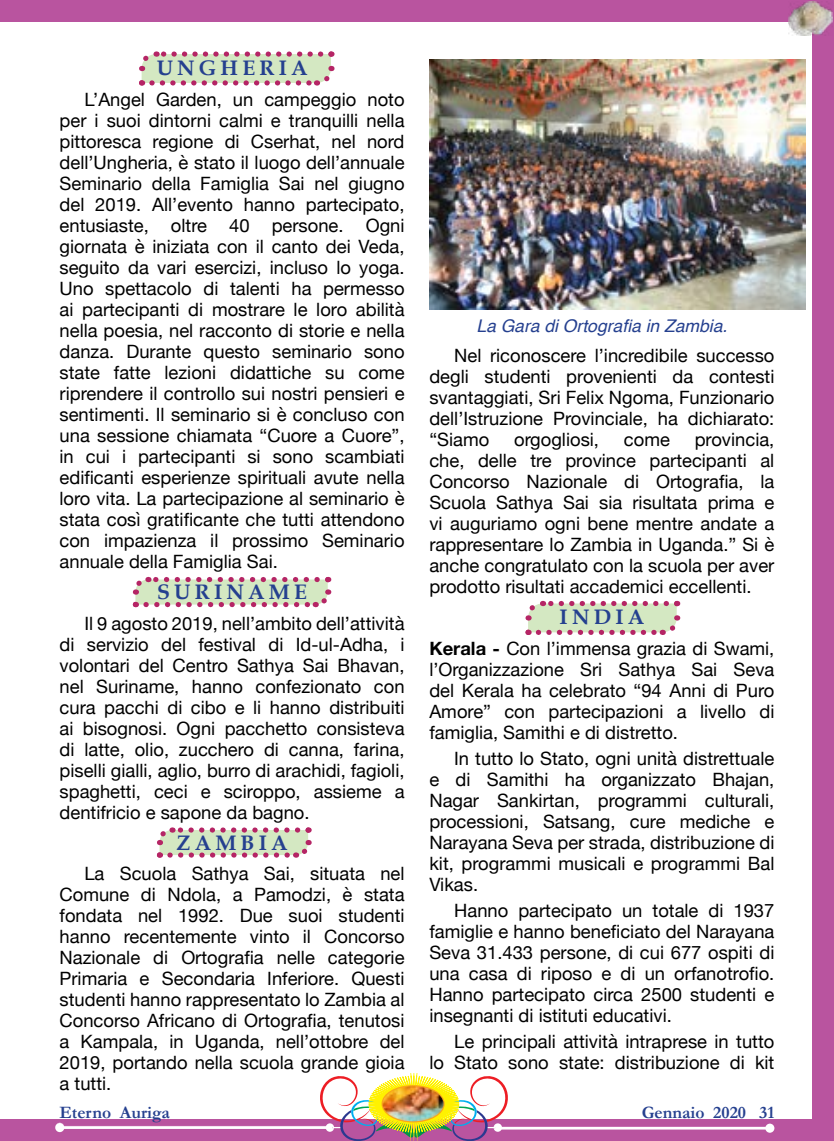
<style>
.page{position:relative;width:834px;height:1141px;background:#fff}
.page>*{position:absolute;margin:0;border:0;box-sizing:border-box;transform-origin:0 0}
.t1{font:700 21px "Book Antiqua";letter-spacing:.2em;color:#25408f}
.t2{font:18.38px/21px "Helvetica Neue";color:#000;text-align:justify}
.t3{font:italic 17.5px "Helvetica";color:#25408f}
.t4{font:700 17.5px "Garamond";color:#25408f}
.s1{font-weight:700}
</style>
<div class="page">
<div style="left:0;top:0;width:833px;height:1141px;background:#b9549f"></div>
<div style="left:0;top:22px;width:811px;height:1097px;background:#fff"></div>
<svg style="left:55px;top:1074px;width:719px;height:67px"></svg>
<img style="left:382px;top:1086px;width:61px;height:35px">
<img style="left:788px;top:2px;width:44px;height:33px">
<svg style="left:139px;top:51px;width:196px;height:35px;background:#d6d2bf"></svg>
<svg style="left:156px;top:827px;width:156px;height:31px;background:#d6cfbe"></svg>
<svg style="left:525px;top:600px;width:156px;height:35px;background:#d6d2bf"></svg>
<svg style="left:132px;top:576px;width:200px;height:32px"></svg>
<img style="left:429px;top:60px;width:376px;height:250px">
<p class="t1" style="left:157px;top:53px;width:152px">UNGHERIA</p>
<p class="t2" style="left:60px;top:90px;width:346px;text-indent:25px">L’Angel Garden, un campeggio noto per i suoi dintorni calmi e tranquilli nella pittoresca regione di Cserhat, nel nord dell’Ungheria, è stato il luogo dell’annuale Seminario della Famiglia Sai nel giugno del 2019. All’evento hanno partecipato, entusiaste, oltre 40 persone. Ogni giornata è iniziata con il canto dei Veda, seguito da vari esercizi, incluso lo yoga.<br>Uno spettacolo di talenti ha permesso ai partecipanti di mostrare le loro abilità nella poesia, nel racconto di storie e nella danza. Durante questo seminario sono state fatte lezioni didattiche su come riprendere il controllo sui nostri pensieri e sentimenti. Il seminario si è concluso con una sessione chiamata “Cuore a Cuore”, in cui i partecipanti si sono scambiati edificanti esperienze spirituali avute nella loro vita. La partecipazione al seminario è stata così gratificante che tutti attendono con impazienza il prossimo Seminario annuale della Famiglia Sai.</p>
<p class="t1" style="left:157px;top:577px;width:151px">SURINAME</p>
<p class="t2" style="left:60px;top:614px;width:346px;text-indent:25px">Il 9 agosto 2019, nell’ambito dell’attività di servizio del festival di Id-ul-Adha, i volontari del Centro Sathya Sai Bhavan, nel Suriname, hanno confezionato con cura pacchi di cibo e li hanno distribuiti ai bisognosi. Ogni pacchetto consisteva di latte, olio, zucchero di canna, farina, piselli gialli, aglio, burro di arachidi, fagioli, spaghetti, ceci e sciroppo, assieme a dentifricio e sapone da bagno.</p>
<p class="t1" style="left:176px;top:828px;width:112px">ZAMBIA</p>
<p class="t2" style="left:60px;top:864px;width:346px;text-indent:25px">La Scuola Sathya Sai, situata nel Comune di Ndola, a Pamodzi, è stata fondata nel 1992. Due suoi studenti hanno recentemente vinto il Concorso Nazionale di Ortografia nelle categorie Primaria e Secondaria Inferiore. Questi studenti hanno rappresentato lo Zambia al Concorso Africano di Ortografia, tenutosi a Kampala, in Uganda, nell’ottobre del 2019, portando nella scuola grande gioia a tutti.</p>
<p class="t3" style="left:476px;top:312px;width:252px">La Gara di Ortografia in Zambia.</p>
<p class="t2" style="left:429px;top:346px;width:346px;text-indent:25px">Nel riconoscere l’incredibile successo degli studenti provenienti da contesti svantaggiati, Sri Felix Ngoma, Funzionario dell’Istruzione Provinciale, ha dichiarato: “Siamo</p>
<p class="t2" style="left:429px;top:430px;width:346px;text-indent:265px">provincia, che, delle tre province partecipanti al Concorso Nazionale di Ortografia, la Scuola Sathya Sai sia risultata prima e vi auguriamo ogni bene mentre andate a rappresentare lo Zambia in Uganda.” Si è anche congratulato con la scuola per aver prodotto risultati accademici eccellenti.</p>
<p class="t1" style="left:559px;top:603px;width:86px">INDIA</p>
<p class="t2" style="left:429px;top:639px;width:346px"><span class="s1">Kerala -</span> Con l’immensa grazia di Swami, l’Organizzazione Sri Sathya Sai Seva del Kerala ha celebrato “94 Anni di Puro Amore” con partecipazioni a livello di famiglia, Samithi e di distretto.</p>
<p class="t2" style="left:429px;top:749px;width:346px;text-indent:25px">In tutto lo Stato, ogni unità distrettuale e di Samithi ha organizzato Bhajan, Nagar Sankirtan, programmi culturali, processioni, Satsang, cure mediche e Narayana Seva per strada, distribuzione di kit, programmi musicali e programmi Bal Vikas.</p>
<p class="t2" style="left:429px;top:901px;width:346px;text-indent:25px">Hanno partecipato un totale di 1937 famiglie e hanno beneficiato del Narayana Seva 31.433 persone, di cui 677 ospiti di una casa di riposo e di un orfanotrofio.<br>Hanno partecipato circa 2500 studenti e insegnanti di istituti educativi.</p>
<p class="t2" style="left:429px;top:1032px;width:346px;text-align:right">Le principali attività intraprese in tutto<br>lo Stato sono state: distribuzione di kit</p>
<p class="t2" style="left:514px;top:430px;width:86px">orgogliosi,</p>
<p class="t2" style="left:623px;top:430px;width:47px">come</p>
<p class="t4" style="left:60px;top:1102px;width:112px">Eterno Auriga</p>
<p class="t4" style="left:641px;top:1102px;width:134px">Gennaio 2020 31</p>
</div>
